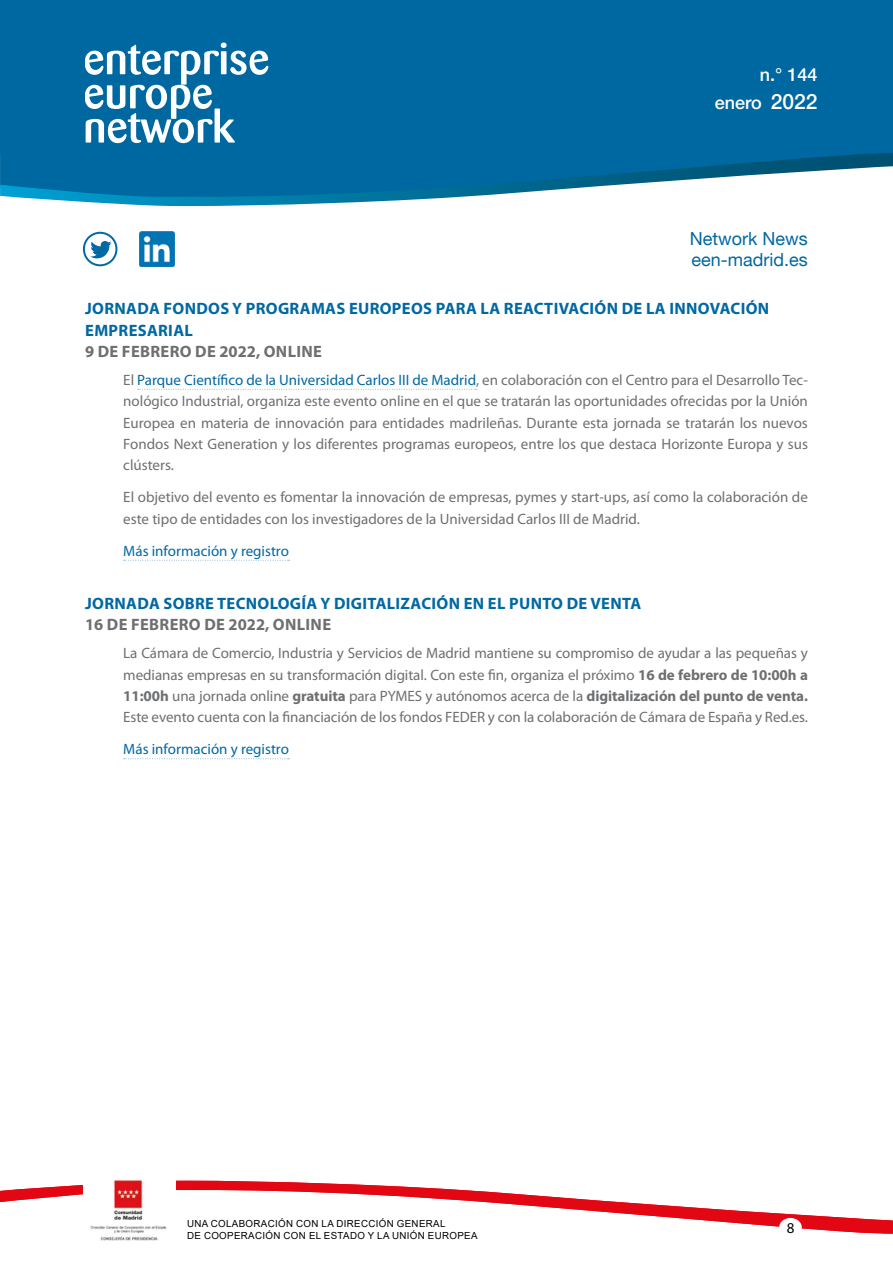
<style>
.page{position:relative;width:893px;height:1263px;background:#fff}
.page>*{position:absolute;margin:0;border:0;box-sizing:border-box;transform-origin:0 0}
.t1{font:18px/21.3px "Helvetica Neue LT";color:#0068a3}
.t2{font:500 18px/28.2px "Helvetica Neue LT";color:#fff;text-align:right}
.LADILLO_02{font:700 16.5px/21.3px "Myriad Pro";letter-spacing:.02em;color:#0068a3}
.LADILLO_GRIS{font:700 16.5px "Myriad Pro";letter-spacing:.02em;color:#6d6f71}
.TEXTO{font:15px/21.3px "Myriad Pro";color:#6d6f71;text-align:justify}
.TEXTO-2{font:15px "Myriad Pro";color:#0068a3}
.t3{font:15px "Myriad Pro";color:#000}
.t4{font:9.75px/11.7px "Arial";letter-spacing:.035em;color:#000}
.s1{font-size:21px}
.s2{color:#0068a3}
.s3{font-weight:700}
</style>
<div class="page">
<div style="left:0;top:0;width:893px;height:153px;background:#0068a0"></div>
<svg style="left:0;top:153px;width:893px;height:53px"></svg>
<svg style="left:85px;top:43px;width:183px;height:100px"></svg>
<svg style="left:82px;top:231px;width:36px;height:36px"></svg>
<img style="left:139px;top:232px;width:35px;height:34px">
<svg style="left:0;top:1181px;width:892px;height:52px"></svg>
<div style="left:83px;top:1179px;width:93px;height:61px;background:#fff"></div>
<img style="left:91px;top:1179px;width:76px;height:61px">
<div style="left:779px;top:1218px;width:23px;height:18px;background:#fff;border-radius:50%"></div>
<svg style="left:138px;top:389px;width:339px;height:1px"></svg>
<svg style="left:124px;top:560px;width:166px;height:1px"></svg>
<svg style="left:124px;top:758px;width:166px;height:1px"></svg>
<p class="t2" style="left:715px;top:60px;width:104px">n.° 144 enero <span class="s1">2022</span></p>
<p class="t1" style="left:690px;top:227px;width:119px">Network News een-madrid.es</p>
<p class="LADILLO_02" style="left:85px;top:298px;width:686px">JORNADA FONDOS Y PROGRAMAS EUROPEOS PARA LA REACTIVACIÓN DE LA INNOVACIÓN<br>EMPRESARIAL</p>
<p class="LADILLO_GRIS" style="left:85px;top:341px;width:238px">9 DE FEBRERO DE 2022, ONLINE</p>
<p class="TEXTO" style="left:123px;top:369px;width:686px">El <span class="s2">Parque Científico de la Universidad Carlos III de Madrid</span>, en colaboración con el Centro para el Desarrollo Tec&shy;nológico Industrial, organiza este evento online en el que se tratarán las oportunidades ofrecidas por la Unión Europea en materia de innovación para entidades madrileñas. Durante esta jornada se tratarán los nuevos Fondos Next Generation y los diferentes programas europeos, entre los que destaca Horizonte Europa y sus clústers.</p>
<p class="TEXTO" style="left:123px;top:486px;width:686px">El objetivo del evento es fomentar la innovación de empresas, pymes y start-ups, así como la colaboración de este tipo de entidades con los investigadores de la Universidad Carlos III de Madrid.</p>
<p class="TEXTO-2" style="left:123px;top:541px;width:167px">Más información y registro</p>
<p class="LADILLO_02" style="left:85px;top:592px;width:557px">JORNADA SOBRE TECNOLOGÍA Y DIGITALIZACIÓN EN EL PUNTO DE VENTA</p>
<p class="LADILLO_GRIS" style="left:85px;top:614px;width:248px">16 DE FEBRERO DE 2022, ONLINE</p>
<p class="TEXTO" style="left:123px;top:642px;width:686px">La Cámara de Comercio, Industria y Servicios de Madrid mantiene su compromiso de ayudar a las pequeñas y medianas empresas en su transformación digital. Con este fin, organiza el próximo <span class="s3">16 de febrero de 10:00h a 11:00h</span> una jornada online <span class="s3">gratuita</span> para PYMES y autónomos acerca de la <span class="s3">digitalización del punto de venta.<br></span>Este evento cuenta con la financiación de los fondos FEDER y con la colaboración de Cámara de España y Red.es.</p>
<p class="TEXTO-2" style="left:123px;top:740px;width:167px">Más información y registro</p>
<p class="t4" style="left:187px;top:1218px;width:292px">UNA COLABORACIÓN CON LA DIRECCIÓN GENERAL<br>DE COOPERACIÓN CON EL ESTADO Y LA UNIÓN EUROPEA</p>
<p class="t3" style="left:787px;top:1218px;width:9px">8</p>
</div>
